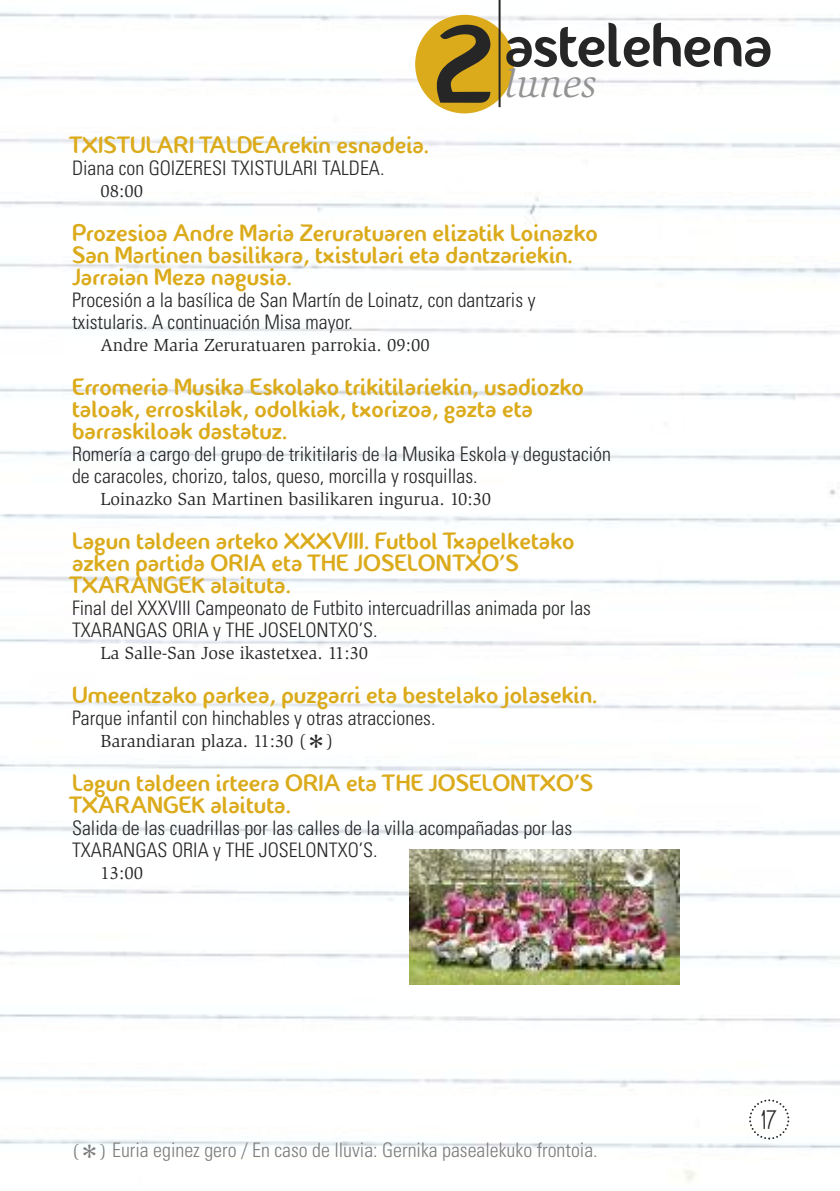
<style>
.page{position:relative;width:840px;height:1191px;background:#fff}
.page>*{position:absolute;margin:0;border:0;box-sizing:border-box;transform-origin:0 0}
.t1{font:62.8px "Fontastique Fontastique";letter-spacing:-.02em;color:#272627}
.t2{font:italic 40px "Slimbach";color:#939393}
.t3{font:40px "Slimbach";color:#272627}
.t4{font:40px "Slimbach";color:#7d7d7d}
.t5{font:24px/22px "Fontastique Fontastique";color:#dbab1b}
.t6{font:22.4px "Anning";color:#272627}
.t7{font:300 condensed 20px/22px "Univers";color:#272627}
.t8{font:300 condensed 20px "Univers";color:#7d7d7d}
.t9{font:18px "Slimbach";color:#272627}
.t10{font:18px "Slimbach";color:#7d7d7d}
.s1{font-size:110.6px}
.s2{font-family:"Slimbach";font-weight:400;font-stretch:normal;font-size:18px}
</style>
<div class="page">
<img style="left:0;top:0;width:839px;height:1181px">
<svg style="left:747px;top:1098px;width:42px;height:42px"></svg>
<div style="left:415px;top:15px;width:98px;height:98px;background:#dbab1b;border-radius:50%"></div>
<hr style="left:498px;top:0;width:2px;height:107px;background:#272627">
<img style="left:409px;top:849px;width:270px;height:136px">
<h1 class="t1" style="left:434px;top:19px;width:340px"><span class="s1">2</span> astelehena</h1>
<h2 class="t2" style="left:504px;top:68px;width:93px">lunes</h2>
<p class="t5" style="left:72px;top:135px;width:358px">TXISTULARI TALDEArekin esnadeia.</p>
<p class="t7" style="left:72px;top:158px;width:314px">Diana con GOIZERESI TXISTULARI TALDEA.</p>
<p class="t9" style="left:100px;top:184px;width:44px">08:00</p>
<p class="t5" style="left:72px;top:223px;width:527px">Prozesioa Andre Maria Zeruratuaren elizatik Loinazko<br>San Martinen basilikara, txistulari eta dantzariekin.<br>Jarraian Meza nagusia.</p>
<p class="t7" style="left:72px;top:290px;width:464px">Procesión a la basílica de San Martín de Loinatz, con dantzaris y txistularis. A continuación Misa mayor.</p>
<p class="t9" style="left:100px;top:338px;width:331px">Andre Maria Zeruratuaren parrokia. 09:00</p>
<p class="t5" style="left:72px;top:377px;width:513px">Erromeria Musika Eskolako trikitilariekin, usadiozko taloak, erroskilak, odolkiak, txorizoa, gazta eta barraskiloak dastatuz.</p>
<p class="t7" style="left:72px;top:444px;width:540px">Romería a cargo del grupo de trikitilaris de la Musika Eskola y degustación de caracoles, chorizo, talos, queso, morcilla y rosquillas.</p>
<p class="t9" style="left:100px;top:492px;width:392px">Loinazko San Martinen basilikaren ingurua. 10:30</p>
<p class="t5" style="left:72px;top:531px;width:504px">Lagun taldeen arteko XXXVIII. Futbol Txapelketako azken partida ORIA eta THE JOSELONTXO’S<br>TXARANGEK alaituta.</p>
<p class="t7" style="left:72px;top:598px;width:520px">Final del XXXVIII Campeonato de Futbito intercuadrillas animada por las<br>TXARANGAS ORIA y THE JOSELONTXO’S.</p>
<p class="t9" style="left:100px;top:646px;width:269px">La Salle-San Jose ikastetxea. 11:30</p>
<p class="t5" style="left:72px;top:685px;width:526px">Umeentzako parkea, puzgarri eta bestelako jolasekin.</p>
<p class="t7" style="left:72px;top:708px;width:364px">Parque infantil con hinchables y otras atracciones.</p>
<p class="t9" style="left:100px;top:734px;width:207px">Barandiaran plaza. 11:30 (</p>
<h2 class="t3" style="left:306px;top:733px;width:22px">*</h2>
<p class="t9" style="left:326px;top:734px;width:9px">)</p>
<p class="t5" style="left:72px;top:773px;width:522px">Lagun taldeen irteera ORIA eta THE JOSELONTXO’S<br>TXARANGEK alaituta.</p>
<p class="t7" style="left:72px;top:818px;width:501px">Salida de las cuadrillas por las calles de la villa acompañadas por las<br>TXARANGAS ORIA y THE JOSELONTXO’S.</p>
<p class="t9" style="left:100px;top:866px;width:44px">13:00</p>
<p class="t10" style="left:72px;top:1144px;width:9px">(</p>
<h2 class="t4" style="left:79px;top:1143px;width:22px">*</h2>
<p class="t8" style="left:100px;top:1142px;width:499px"><span class="s2">)</span> Euria eginez gero / En caso de lluvia: Gernika pasealekuko frontoia.</p>
<p class="t6" style="left:760px;top:1109px;width:18px">17</p>
</div>
